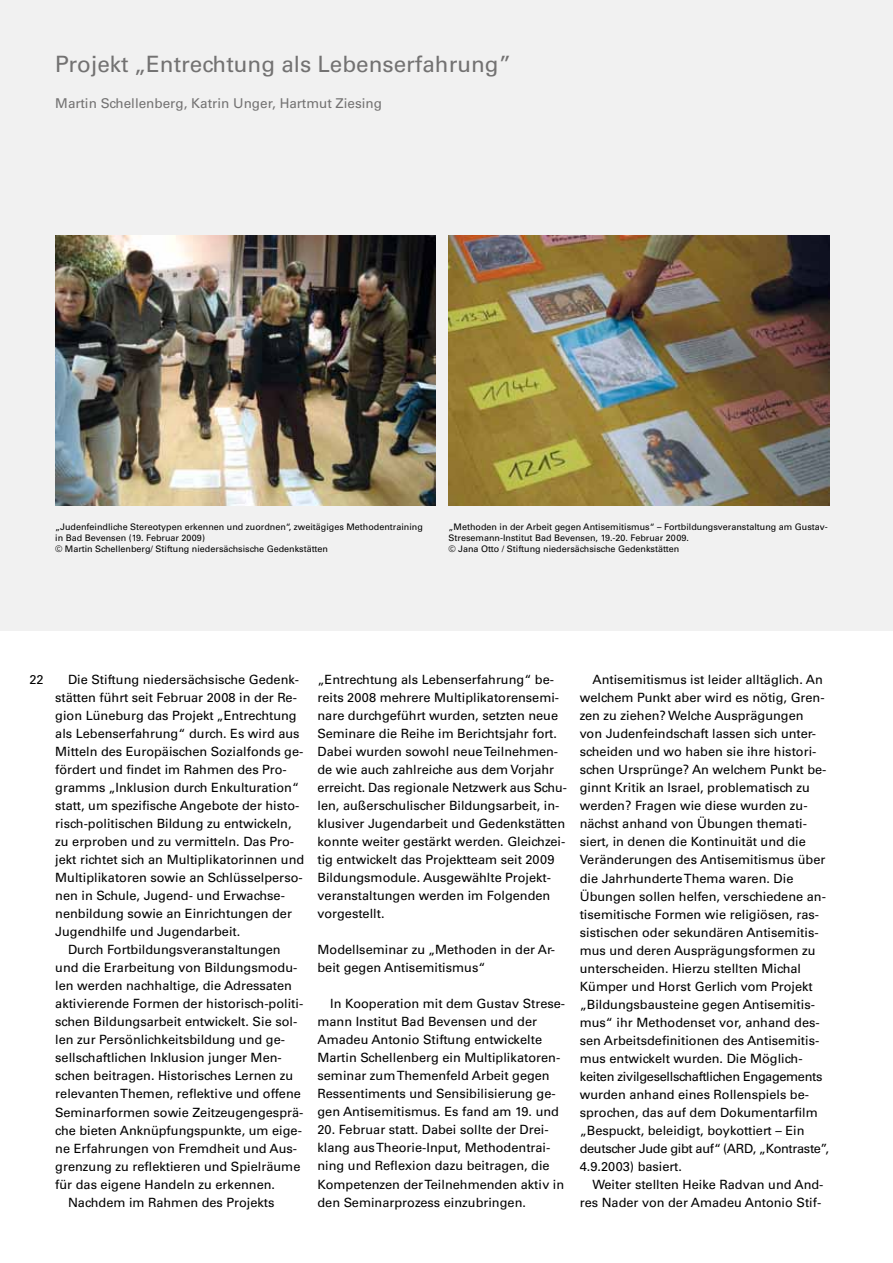
<style>
.page{position:relative;width:893px;height:1263px;background:#fff}
.page>*{position:absolute;margin:0;border:0;box-sizing:border-box;transform-origin:0 0}
.t1{font:22.5px "Univers";color:#737272}
.t2{font:13.5px "Univers";color:#737272}
.t3{font:12.75px/18px "Univers";color:#000}
.t4{font:9px/10.8px "Univers";color:#000}
</style>
<div class="page">
<div style="left:0;top:0;width:892px;height:630px;background:#f1f1f1"></div>
<img style="left:449px;top:235px;width:380px;height:270px">
<img style="left:55px;top:235px;width:381px;height:270px">
<h1 class="t1" style="left:55px;top:51px;width:457px">Projekt „Entrechtung als Lebenserfahrung”</h1>
<p class="t2" style="left:55px;top:95px;width:328px">Martin Schellenberg, Katrin Unger, Hartmut Ziesing</p>
<p class="t4" style="left:55px;top:522px;width:369px">„Judenfeindliche Stereotypen erkennen und zuordnen“, zweitägiges Methodentraining in Bad Bevensen (19. Februar 2009)<br>© Martin Schellenberg/ Stiftung niedersächsische Gedenkstätten</p>
<p class="t4" style="left:449px;top:522px;width:381px">„Methoden in der Arbeit gegen Antisemitismus“ – Fortbildungsveranstaltung am Gustav-<br>Stresemann-Institut Bad Bevensen, 19.-20. Februar 2009.<br>© Jana Otto / Stiftung niedersächsische Gedenkstätten</p>
<p class="t3" style="left:30px;top:671px;width:16px">22</p>
<p class="t3" style="left:68px;top:671px;width:233px">Die Stiftung niedersächsische Gedenk-</p>
<p class="t3" style="left:55px;top:689px;width:243px">stätten führt seit Februar 2008 in der Re-</p>
<p class="t3" style="left:55px;top:707px;width:243px">gion Lüneburg das Projekt „Entrechtung</p>
<p class="t3" style="left:55px;top:725px;width:246px">als Lebenserfahrung“ durch. Es wird aus</p>
<p class="t3" style="left:55px;top:743px;width:250px">Mitteln des Europäischen Sozialfonds ge-</p>
<p class="t3" style="left:55px;top:761px;width:233px">fördert und findet im Rahmen des Pro-</p>
<p class="t3" style="left:55px;top:779px;width:245px">gramms „Inklusion durch Enkulturation“</p>
<p class="t3" style="left:55px;top:797px;width:246px">statt, um spezifische Angebote der histo-</p>
<p class="t3" style="left:55px;top:815px;width:238px">risch-politischen Bildung zu entwickeln,</p>
<p class="t3" style="left:55px;top:833px;width:240px">zu erproben und zu vermitteln. Das Pro-</p>
<p class="t3" style="left:55px;top:851px;width:251px">jekt richtet sich an Multiplikatorinnen und</p>
<p class="t3" style="left:55px;top:869px;width:249px">Multiplikatoren sowie an Schlüsselperso-</p>
<p class="t3" style="left:55px;top:887px;width:231px">nen in Schule, Jugend- und Erwachse-</p>
<p class="t3" style="left:55px;top:905px;width:238px">nenbildung sowie an Einrichtungen der</p>
<p class="t3" style="left:55px;top:923px;width:187px">Jugendhilfe und Jugendarbeit.</p>
<p class="t3" style="left:68px;top:941px;width:214px">Durch Fortbildungsveranstaltungen</p>
<p class="t3" style="left:55px;top:959px;width:244px">und die Erarbeitung von Bildungsmodu-</p>
<p class="t3" style="left:55px;top:977px;width:238px">len werden nachhaltige, die Adressaten</p>
<p class="t3" style="left:55px;top:995px;width:250px">aktivierende Formen der historisch-politi-</p>
<p class="t3" style="left:55px;top:1013px;width:243px">schen Bildungsarbeit entwickelt. Sie sol-</p>
<p class="t3" style="left:55px;top:1031px;width:231px">len zur Persönlichkeitsbildung und ge-</p>
<p class="t3" style="left:55px;top:1049px;width:228px">sellschaftlichen Inklusion junger Men-</p>
<p class="t3" style="left:55px;top:1067px;width:240px">schen beitragen. Historisches Lernen zu</p>
<p class="t3" style="left:55px;top:1085px;width:247px">relevanten Themen, reflektive und offene</p>
<p class="t3" style="left:55px;top:1103px;width:250px">Seminarformen sowie Zeitzeugengesprä-</p>
<p class="t3" style="left:55px;top:1121px;width:248px">che bieten Anknüpfungspunkte, um eige-</p>
<p class="t3" style="left:55px;top:1139px;width:243px">ne Erfahrungen von Fremdheit und Aus-</p>
<p class="t3" style="left:55px;top:1157px;width:247px">grenzung zu reflektieren und Spielräume</p>
<p class="t3" style="left:55px;top:1175px;width:221px">für das eigene Handeln zu erkennen.</p>
<p class="t3" style="left:68px;top:1193px;width:208px">Nachdem im Rahmen des Projekts</p>
<p class="t3" style="left:317px;top:671px;width:251px">„Entrechtung als Lebenserfahrung“ be&shy;reits 2008 mehrere Multiplikatorensemi&shy;nare durchgeführt wurden, setzten neue Seminare die Reihe im Berichtsjahr fort.<br>Dabei wurden sowohl neue Teilnehmen&shy;de wie auch zahlreiche aus dem Vorjahr erreicht. Das regionale Netzwerk aus Schu&shy;len, außerschulischer Bildungsarbeit, in&shy;klusiver Jugendarbeit und Gedenkstätten konnte weiter gestärkt werden. Gleichzei&shy;tig entwickelt das Projektteam seit 2009<br>Bildungsmodule. Ausgewählte Projekt&shy;veranstaltungen werden im Folgenden vorgestellt.</p>
<p class="t3" style="left:317px;top:941px;width:239px">Modellseminar zu „Methoden in der Ar&shy;beit gegen Antisemitismus“</p>
<p class="t3" style="left:317px;top:995px;width:249px;text-indent:13px">In Kooperation mit dem Gustav Strese&shy;mann Institut Bad Bevensen und der Amadeu Antonio Stiftung entwickelte Martin Schellenberg ein Multiplikatoren&shy;seminar zum Themenfeld Arbeit gegen Ressentiments und Sensibilisierung ge&shy;gen Antisemitismus. Es fand am 19. und</p>
<p class="t3" style="left:317px;top:1121px;width:248px">20. Februar statt. Dabei sollte der Drei&shy;klang aus Theorie-Input, Methodentrai&shy;ning und Reflexion dazu beitragen, die Kompetenzen der Teilnehmenden aktiv in den Seminarprozess einzubringen.</p>
<p class="t3" style="left:580px;top:671px;width:251px;text-indent:13px">Antisemitismus ist leider alltäglich. An welchem Punkt aber wird es nötig, Gren&shy;zen zu ziehen? Welche Ausprägungen von Judenfeindschaft lassen sich unter&shy;scheiden und wo haben sie ihre histori&shy;schen Ursprünge? An welchem Punkt be&shy;ginnt Kritik an Israel, problematisch zu werden? Fragen wie diese wurden zu&shy;nächst anhand von Übungen themati&shy;siert, in denen die Kontinuität und die Veränderungen des Antisemitismus über die Jahrhunderte Thema waren. Die Übungen sollen helfen, verschiedene an&shy;tisemitische Formen wie religiösen, ras&shy;sistischen oder sekundären Antisemitis&shy;mus und deren Ausprägungsformen zu unterscheiden. Hierzu stellten Michal Kümper und Horst Gerlich vom Projekt „Bildungsbausteine gegen Antisemitis&shy;mus“ ihr Methodenset vor, anhand des&shy;sen Arbeitsdefinitionen des Antisemitis&shy;mus entwickelt wurden. Die Möglich&shy;keiten zivilgesellschaftlichen Engagements wurden anhand eines Rollenspiels be&shy;sprochen, das auf dem Dokumentarfilm „Bespuckt, beleidigt, boykottiert – Ein deutscher Jude gibt auf“ (ARD, „Kontraste”, 4.9.2003) basiert.</p>
<p class="t3" style="left:580px;top:1175px;width:245px;text-align:right">Weiter stellten Heike Radvan und And&shy;res Nader von der Amadeu Antonio Stif-</p>
</div>
